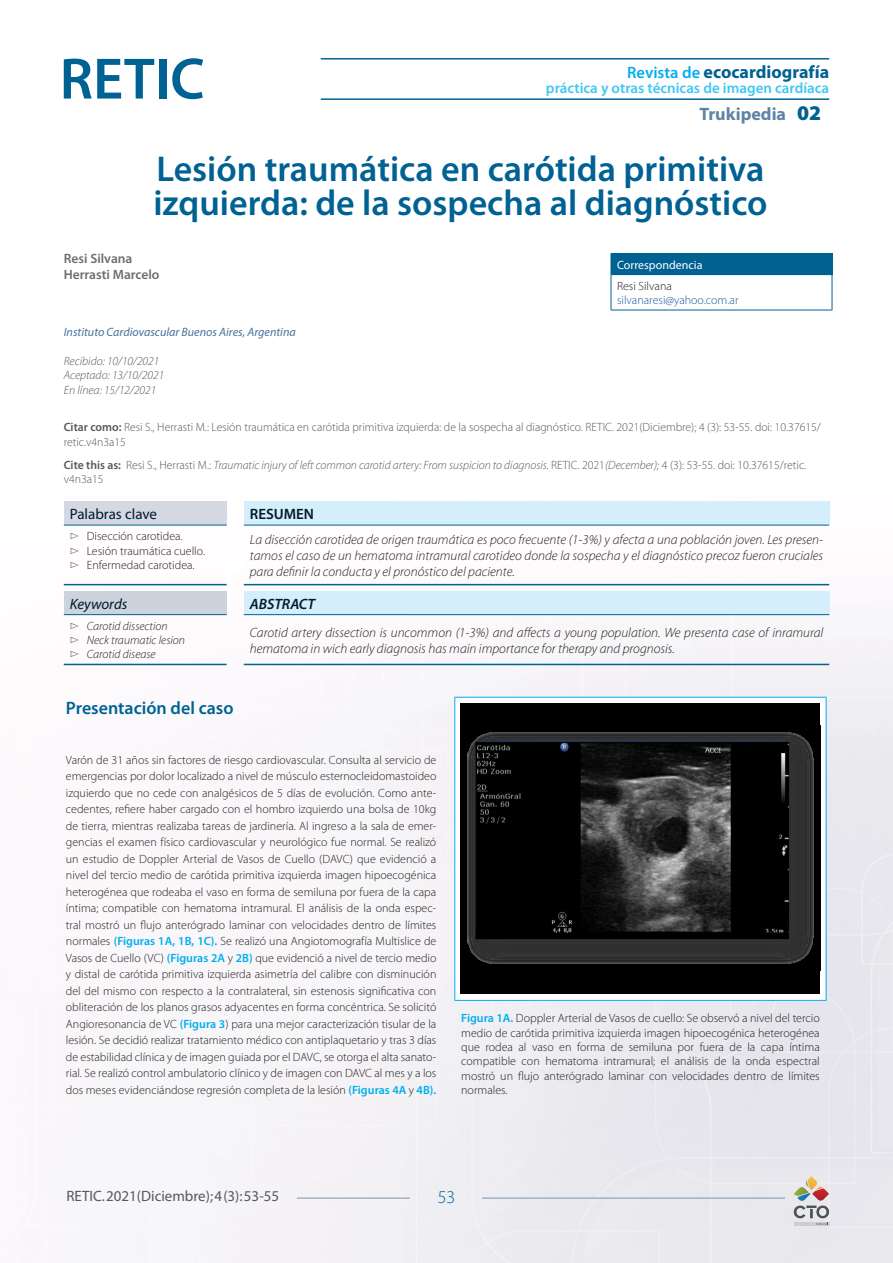
<style>
.page{position:relative;width:893px;height:1263px;background:#fff}
.page>*{position:absolute;margin:0;border:0;box-sizing:border-box;transform-origin:0 0}
.Titulo_capitulo{font:600 36px/34.5px "Myriad Pro";color:#006193}
.t1{font:700 18px "Myriad Pro";color:#006193}
._02_Primer_Orden{font:600 18px "Myriad Pro";color:#006193}
.t2{font:700 18px "Myriad Pro";color:#6083a5}
.t3{font:300 18px "Myriad Pro";color:#006193}
.t4{font:600 15px "Myriad Pro";color:#40c7f4}
.t5{font:15px "Myriad Pro";color:#57585a}
.t6{font:15px "Myriad Pro";color:#001b2b}
.t7{font:italic 15px "Myriad Pro";color:#001b2b}
.t8{font:italic 600 15px "Myriad Pro";color:#001b2b}
.t9{font:600 15px "Myriad Pro";color:#001b2b}
.Texto_resumen{font:italic 300 13.5px/16.2px "Myriad Pro";color:#231f20;text-align:justify}
.Texto_resumen_ingles{font:italic 300 13.5px/16.2px "Myriad Pro";color:#231f20}
.Nombre_autores{font:600 13.5px "Myriad Pro";color:#6c6d70}
.Cargo_autores{font:italic 12.15px "Myriad Pro";color:#42739c}
._01_Texto_comun{font:300 12px/16.5px "Myriad Pro";color:#231f20;text-align:justify}
.CitarComo{font:300 12px/14.4px "Myriad Pro";color:#57585a}
.CitarComo-2{font:italic 300 12px/14.4px "Myriad Pro";color:#57585a}
.Recibido_Aceptado{font:italic 300 12px "Myriad Pro";color:#57585a}
.t10{font:italic 300 12px "Myriad Pro";color:#231f20}
.Correspondencia{font:300 12px "Myriad Pro";color:#175d9e}
.t11{font:12px "Myriad Pro";color:#fff}
.Correspondencia-2{font:300 12px "Myriad Pro";color:#231f20}
.s1{font-weight:600;font-size:16.5px;color:#00aeef}
.s2{font-weight:900;font-size:21px;color:#006193}
.s3{font-weight:600}
.s4{font-weight:600;font-style:normal}
.s5{font-style:normal}
.s6{font-weight:600;color:#00aeef}
</style>
<div class="page">
<img style="left:63px;top:58px;width:830px;height:1205px">
<hr style="left:321px;top:58px;width:508px;height:2px;background:#006193">
<hr style="left:321px;top:98px;width:508px;height:2px;background:#006193">
<svg style="left:64px;top:59px;width:90px;height:40px"></svg>
<div style="left:159px;top:59px;width:7px;height:40px;background:#006193"></div>
<svg style="left:172px;top:58px;width:31px;height:41px"></svg>
<hr style="left:482px;top:1198px;width:303px;height:1px;background:#7a94b0">
<hr style="left:297px;top:1198px;width:113px;height:1px;background:#7a94b0">
<hr style="left:794px;top:1222px;width:35px;height:4px;background:#ceced2">
<svg style="left:794px;top:1176px;width:35px;height:49px;background:#c7bdb8"></svg>
<div style="left:611px;top:254px;width:221px;height:21px;background:#006193"></div>
<hr style="left:611px;top:253px;width:221px;height:1px;background:#006193">
<svg style="left:832px;top:254px;width:1px;height:20px"></svg>
<hr style="left:611px;top:275px;width:1px;height:35px;background:#006193">
<hr style="left:832px;top:275px;width:1px;height:35px;background:#006193">
<hr style="left:611px;top:310px;width:221px;height:1px;background:#006193">
<div style="left:64px;top:502px;width:163px;height:23px;background:#d3d8e2"></div>
<div style="left:244px;top:502px;width:585px;height:23px;background:#d4effb"></div>
<hr style="left:244px;top:525px;width:585px;height:1px;background:#006193">
<hr style="left:244px;top:584px;width:585px;height:1px;background:#006193">
<hr style="left:64px;top:525px;width:163px;height:1px;background:#006193">
<hr style="left:64px;top:584px;width:163px;height:1px;background:#006193">
<div style="left:64px;top:591px;width:163px;height:24px;background:#cdd3dd"></div>
<div style="left:244px;top:591px;width:585px;height:24px;background:#d4effb"></div>
<hr style="left:244px;top:614px;width:585px;height:1px;background:#006193">
<hr style="left:244px;top:664px;width:585px;height:1px;background:#006193">
<hr style="left:64px;top:614px;width:163px;height:1px;background:#006193">
<hr style="left:64px;top:664px;width:163px;height:1px;background:#006193">
<div style="left:455px;top:697px;width:371px;height:303px;background:#fff"></div>
<hr style="left:454px;top:697px;width:372px;height:1px;background:#00aeef">
<hr style="left:454px;top:698px;width:1px;height:302px;background:#00aeef">
<hr style="left:826px;top:698px;width:1px;height:302px;background:#00aeef">
<hr style="left:454px;top:1000px;width:372px;height:1px;background:#00aeef">
<div style="left:461px;top:704px;width:359px;height:290px;background:#000"></div>
<img style="left:467px;top:732px;width:347px;height:232px">
<div style="left:227px;top:560px;width:17px;height:13px;background:#fff"></div>
<h2 class="t1" style="left:627px;top:60px;width:204px"><span class="s1">Revista de</span> ecocardiografía</h2>
<p class="t4" style="left:546px;top:78px;width:285px">práctica y otras técnicas de imagen cardíaca</p>
<h2 class="t2" style="left:700px;top:102px;width:123px">Trukipedia <span class="s2">02</span></h2>
<p class="Titulo_capitulo" style="left:153px;top:151px;width:616px">Lesión traumática en carótida primitiva izquierda: de la sospecha al diagnóstico</p>
<p class="Nombre_autores" style="left:64px;top:250px;width:70px">Resi Silvana</p>
<p class="Nombre_autores" style="left:64px;top:266px;width:97px">Herrasti Marcelo</p>
<p class="t11" style="left:617px;top:257px;width:87px">Correspondencia</p>
<p class="Correspondencia-2" style="left:617px;top:279px;width:56px">Resi Silvana</p>
<p class="Correspondencia" style="left:617px;top:293px;width:123px">silvanaresi@yahoo.com.ar</p>
<p class="Cargo_autores" style="left:64px;top:325px;width:234px">Instituto Cardiovascular Buenos Aires, Argentina</p>
<p class="Recibido_Aceptado" style="left:64px;top:355px;width:97px">Recibido: 10/10/2021</p>
<p class="Recibido_Aceptado" style="left:64px;top:369px;width:102px">Aceptado: 13/10/2021</p>
<p class="Recibido_Aceptado" style="left:64px;top:383px;width:94px">En línea: 15/12/2021</p>
<p class="CitarComo" style="left:64px;top:420px;width:759px"><span class="s3">Citar como:</span> Resi S., Herrasti M.: Lesión traumática en carótida primitiva izquierda: de la sospecha al diagnóstico. RETIC. 2021(Diciembre); 4 (3): 53-55. doi: 10.37615/ retic.v4n3a15</p>
<p class="CitarComo-2" style="left:64px;top:458px;width:744px"><span class="s4">Cite this as:</span> <span class="s5">Resi S., Herrasti M.:</span> Traumatic injury of left common carotid artery: From suspicion to diagnosis. <span class="s5">RETIC. 2021</span>(December); <span class="s5">4 (3): 53-55. doi: 10.37615/retic. v4n3a15</span></p>
<p class="t6" style="left:70px;top:505px;width:89px">Palabras clave</p>
<p class="t9" style="left:250px;top:504px;width:66px">RESUMEN</p>
<p class="_01_Texto_comun" style="left:70px;top:528px;width:114px">▻ Disección carotidea.</p>
<p class="_01_Texto_comun" style="left:70px;top:542px;width:137px">▻ Lesión traumática cuello.</p>
<p class="_01_Texto_comun" style="left:70px;top:557px;width:126px">▻ Enfermedad carotidea.</p>
<p class="Texto_resumen" style="left:250px;top:531px;width:575px">La disección carotidea de origen traumática es poco frecuente (1-3%) y afecta a una población joven. Les presen&shy;tamos el caso de un hematoma intramural carotideo donde la sospecha y el diagnóstico precoz fueron cruciales para definir la conducta y el pronóstico del paciente.</p>
<p class="t7" style="left:70px;top:594px;width:59px">Keywords</p>
<p class="t8" style="left:250px;top:594px;width:67px">ABSTRACT</p>
<p class="t10" style="left:70px;top:619px;width:99px">▻ Carotid dissection</p>
<p class="t10" style="left:70px;top:634px;width:117px">▻ Neck traumatic lesion</p>
<p class="t10" style="left:70px;top:648px;width:87px">▻ Carotid disease</p>
<p class="Texto_resumen_ingles" style="left:250px;top:624px;width:575px">Carotid artery dissection is uncommon (1-3%) and affects a young population. We presenta case of inramural hematoma in wich early diagnosis has main importance for therapy and prognosis.</p>
<p class="_02_Primer_Orden" style="left:66px;top:697px;width:169px">Presentación del caso</p>
<p class="_01_Texto_comun" style="left:66px;top:751px;width:372px">Varón de 31 años sin factores de riesgo cardiovascular. Consulta al servicio de emergencias por dolor localizado a nivel de músculo esternocleidomastoideo izquierdo que no cede con analgésicos de 5 días de evolución. Como ante&shy;cedentes, refiere haber cargado con el hombro izquierdo una bolsa de 10kg de tierra, mientras realizaba tareas de jardinería. Al ingreso a la sala de emer&shy;gencias el examen físico cardiovascular y neurológico fue normal. Se realizó un estudio de Doppler Arterial de Vasos de Cuello (DAVC) que evidenció a nivel del tercio medio de carótida primitiva izquierda imagen hipoecogénica heterogénea que rodeaba el vaso en forma de semiluna por fuera de la capa íntima; compatible con hematoma intramural. El análisis de la onda espec&shy;tral mostró un flujo anterógrado laminar con velocidades dentro de límites normales <span class="s6">(Figuras 1A, 1B, 1C).</span> Se realizó una Angiotomografía Multislice de Vasos de Cuello (VC) <span class="s6">(Figuras 2A</span> y <span class="s6">2B)</span> que evidenció a nivel de tercio medio y distal de carótida primitiva izquierda asimetría del calibre con disminución del del mismo con respecto a la contralateral, sin estenosis significativa con obliteración de los planos grasos adyacentes en forma concéntrica. Se solicitó Angioresonancia de VC <span class="s6">(Figura 3</span>) para una mejor caracterización tisular de la lesión. Se decidió realizar tratamiento médico con antiplaquetario y tras 3 días de estabilidad clínica y de imagen guiada por el DAVC, se otorga el alta sanato&shy;rial. Se realizó control ambulatorio clínico y de imagen con DAVC al mes y a los dos meses evidenciándose regresión completa de la lesión <span class="s6">(Figuras 4A</span> y <span class="s6">4B).</span></p>
<p class="_01_Texto_comun" style="left:461px;top:1011px;width:360px;line-height:14.4px"><span class="s6">Figura 1A.</span> Doppler Arterial de Vasos de cuello: Se observó a nivel del tercio medio de carótida primitiva izquierda imagen hipoecogénica heterogénea que rodea al vaso en forma de semiluna por fuera de la capa íntima compatible con hematoma intramural; el análisis de la onda espectral mostró un flujo anterógrado laminar con velocidades dentro de límites normales.</p>
<p class="t5" style="left:66px;top:1187px;width:215px">RETIC. 2021(Diciembre); 4 (3): 53-55</p>
<h2 class="t3" style="left:438px;top:1187px;width:19px">53</h2>
</div>
